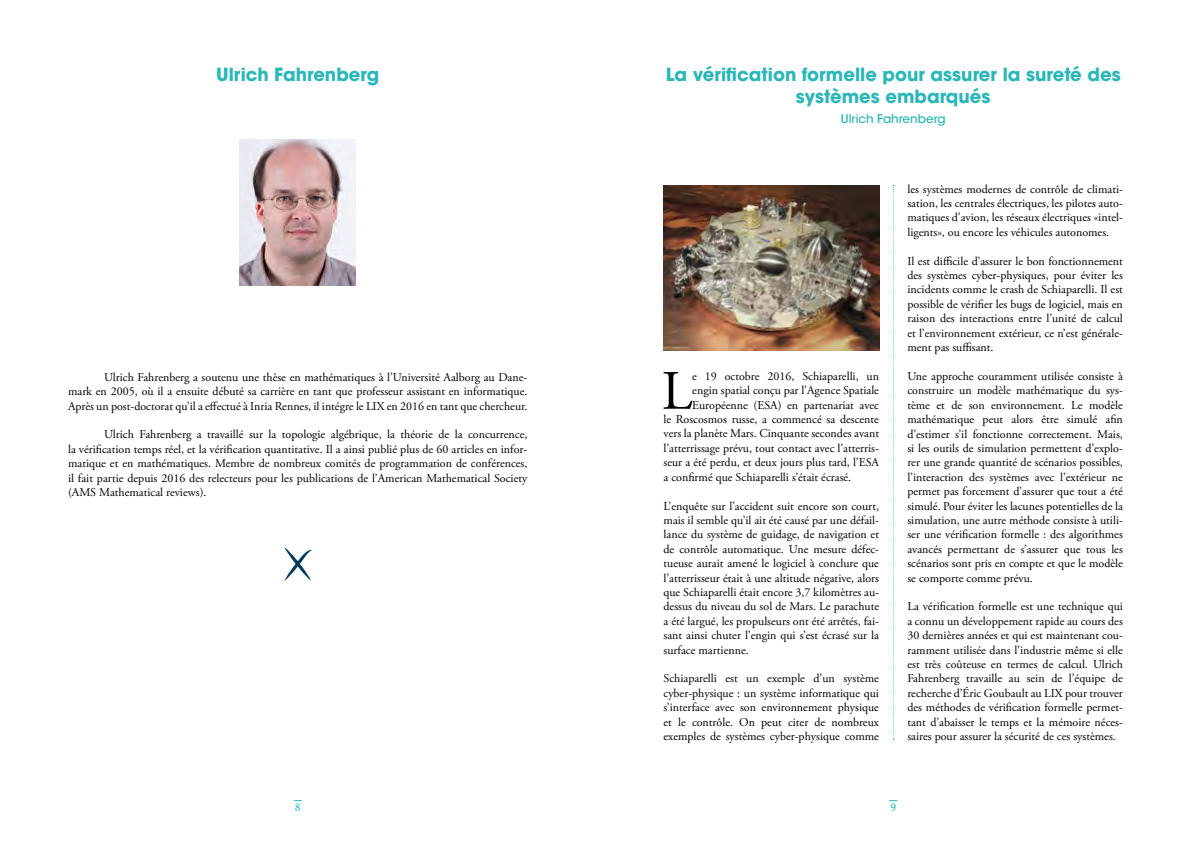
<style>
.page{position:relative;width:1191px;height:842px;background:#fff}
.page>*{position:absolute;margin:0;border:0;box-sizing:border-box;transform-origin:0 0}
.t1{font:55.4px "Adobe Garamond Pro";color:#000}
.t2{font:700 18px/22px "ITC Avant Garde Std";color:#2bb6b7;text-align:center}
.t3{font:12px/14.4px "Adobe Garamond Pro";color:#000;text-align:justify}
.t4{font:500 12px "ITC Avant Garde Std";color:#2bb6b7}
.t5{font:12px "Minion Pro";color:#2bb6b7}
</style>
<div class="page">
<svg style="left:284px;top:547px;width:28px;height:34px"></svg>
<img style="left:240px;top:139px;width:116px;height:146px">
<svg style="left:892px;top:185px;width:2px;height:555px"></svg>
<img style="left:663px;top:185px;width:216px;height:165px">
<h2 class="t2" style="left:216px;top:64px;width:164px">Ulrich Fahrenberg</h2>
<p class="t3" style="left:68px;top:370px;width:461px;text-indent:36px">Ulrich Fahrenberg a soutenu une thèse en mathématiques à l’Université Aalborg au Dane&shy;mark en 2005, où il a ensuite débuté sa carrière en tant que professeur assistant en informatique.<br>Après un post-doctorat qu’il a effectué à Inria Rennes, il intégre le LIX en 2016 en tant que chercheur.</p>
<p class="t3" style="left:68px;top:428px;width:461px;text-indent:36px">Ulrich Fahrenberg a travaillé sur la topologie algébrique, la théorie de la concurrence, la vérification temps réel, et la vérification quantitative. Il a ainsi publié plus de 60 articles en infor&shy;matique et en mathématiques. Membre de nombreux comités de programmation de conférences, il fait partie depuis 2016 des relecteurs pour les publications de l’American Mathematical Society (AMS Mathematical reviews).</p>
<h2 class="t2" style="left:666px;top:64px;width:456px">La vérification formelle pour assurer la sureté des systèmes embarqués</h2>
<p class="t4" style="left:841px;top:112px;width:106px">Ulrich Fahrenberg</p>
<h1 class="t1" style="left:661px;top:358px;width:32px">L</h1>
<p class="t3" style="left:692px;top:369px;width:188px">e 19 octobre 2016, Schiaparelli, un</p>
<p class="t3" style="left:692px;top:384px;width:188px">engin spatial conçu par l’Agence Spatiale</p>
<p class="t3" style="left:692px;top:398px;width:188px">Européenne (ESA) en partenariat avec</p>
<p class="t3" style="left:663px;top:412px;width:217px">le Roscosmos russe, a commencé sa descente</p>
<p class="t3" style="left:663px;top:427px;width:217px">vers la planète Mars. Cinquante secondes avant</p>
<p class="t3" style="left:663px;top:441px;width:217px">l’atterrissage prévu, tout contact avec l’atterris-</p>
<p class="t3" style="left:663px;top:456px;width:217px">seur a été perdu, et deux jours plus tard, l’ESA</p>
<p class="t3" style="left:663px;top:470px;width:189px">a confirmé que Schiaparelli s’était écrasé.</p>
<p class="t3" style="left:663px;top:499px;width:217px">L’enquête sur l’accident suit encore son court, mais il semble qu’il ait été causé par une défail&shy;lance du système de guidage, de navigation et de contrôle automatique. Une mesure défec&shy;tueuse aurait amené le logiciel à conclure que l’atterrisseur était à une altitude négative, alors que Schiaparelli était encore 3,7 kilomètres au&shy;dessus du niveau du sol de Mars. Le parachute a été largué, les propulseurs ont été arrêtés, fai&shy;sant ainsi chuter l’engin qui s’est écrasé sur la surface martienne.</p>
<p class="t3" style="left:663px;top:672px;width:217px">Schiaparelli est un exemple d’un système cyber-physique : un système informatique qui s’interface avec son environnement physique et le contrôle. On peut citer de nombreux exemples de systèmes cyber-physique comme</p>
<p class="t3" style="left:907px;top:182px;width:217px">les systèmes modernes de contrôle de climati&shy;sation, les centrales électriques, les pilotes auto&shy;matiques d’avion, les réseaux électriques «intel&shy;ligents», ou encore les véhicules autonomes.</p>
<p class="t3" style="left:907px;top:254px;width:217px">Il est difficile d’assurer le bon fonctionnement des systèmes cyber-physiques, pour éviter les incidents comme le crash de Schiaparelli. Il est possible de vérifier les bugs de logiciel, mais en raison des interactions entre l’unité de calcul et l’environnement extérieur, ce n’est générale&shy;ment pas suffisant.</p>
<p class="t3" style="left:907px;top:369px;width:217px">Une approche couramment utilisée consiste à construire un modèle mathématique du sys&shy;tème et de son environnement. Le modèle mathématique peut alors être simulé afin d’estimer s’il fonctionne correctement. Mais, si les outils de simulation permettent d’explo&shy;rer une grande quantité de scénarios possibles, l’interaction des systèmes avec l’extérieur ne permet pas forcement d’assurer que tout a été simulé. Pour éviter les lacunes potentielles de la simulation, une autre méthode consiste à utili&shy;ser une vérification formelle : des algorithmes avancés permettant de s’assurer que tous les scénarios sont pris en compte et que le modèle se comporte comme prévu.</p>
<p class="t3" style="left:907px;top:600px;width:217px">La vérification formelle est une technique qui a connu un développement rapide au cours des 30 dernières années et qui est maintenant cou&shy;ramment utilisée dans l’industrie même si elle est très coûteuse en termes de calcul. Ulrich Fahrenberg travaille au sein de l’équipe de recherche d’Éric Goubault au LIX pour trouver des méthodes de vérification formelle permet&shy;tant d’abaisser le temps et la mémoire néces&shy;saires pour assurer la sécurité de ces systèmes.</p>
<p class="t5" style="left:295px;top:799px;width:7px">8</p>
<p class="t5" style="left:890px;top:799px;width:7px">9</p>
</div>
